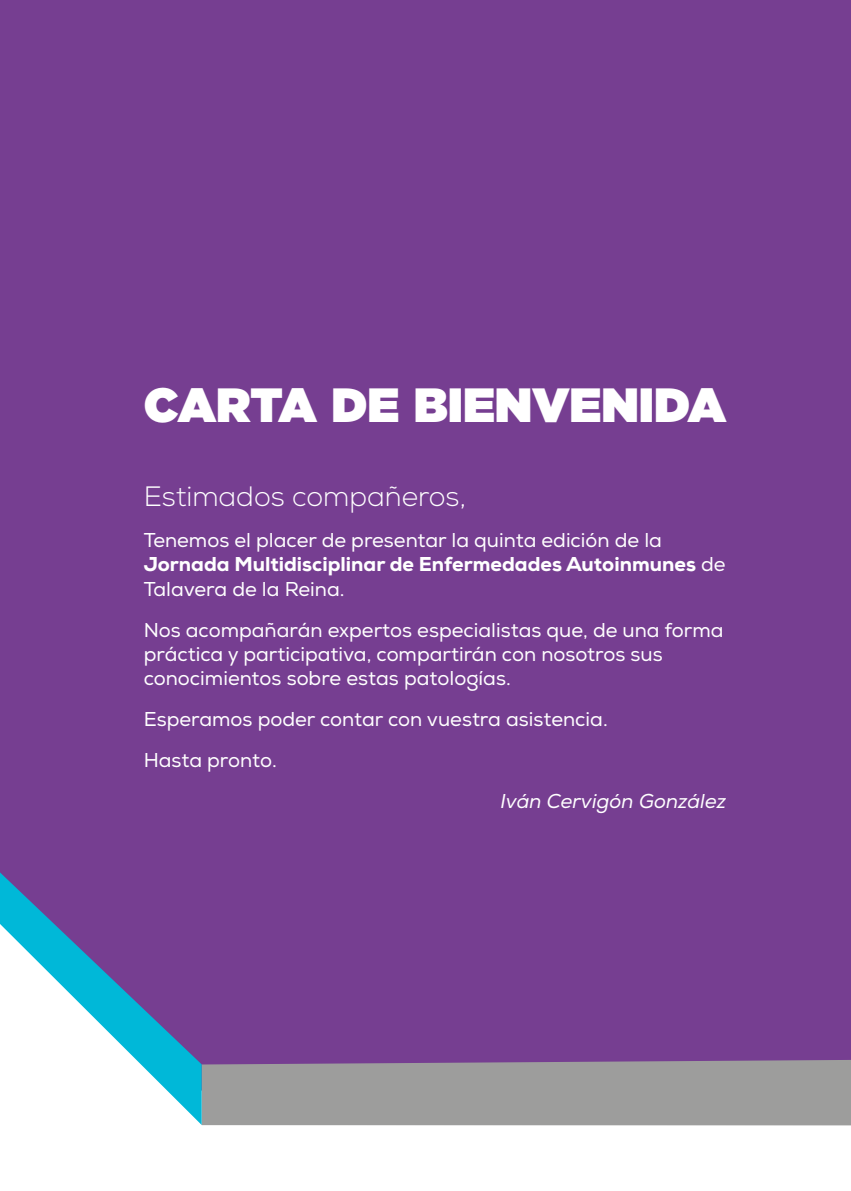
<style>
.page{position:relative;width:851px;height:1191px;background:#fff}
.page>*{position:absolute;margin:0;border:0;box-sizing:border-box;transform-origin:0 0}
.t1{font:900 48px "Gotham";color:#fff}
.t2{font:300 28px "Nexa";color:#fff}
.t3{font:20px/24px "Nexa";color:#fff}
.t4{font:italic 20px "Nexa";color:#fff}
.s1{font-weight:800}
</style>
<div class="page">
<div style="left:0;top:0;width:850px;height:1060px;background:#763e91"></div>
<div style="left:202px;top:1060px;width:648px;height:65px;background:#9d9d9c"></div>
<svg style="left:0;top:872px;width:202px;height:253px"></svg>
<h1 class="t1" style="left:144px;top:370px;width:583px">CARTA DE BIENVENIDA</h1>
<h2 class="t2" style="left:144px;top:480px;width:324px">Estimados compañeros,</h2>
<p class="t3" style="left:144px;top:529px;width:583px">Tenemos el placer de presentar la quinta edición de la<br><span class="s1">Jornada Multidisciplinar de Enfermedades Autoinmunes</span> de<br>Talavera de la Reina.</p>
<p class="t3" style="left:144px;top:618px;width:581px">Nos acompañarán expertos especialistas que, de una forma práctica y participativa, compartirán con nosotros sus conocimientos sobre estas patologías.</p>
<p class="t3" style="left:144px;top:698px;width:465px;line-height:41px">Esperamos poder contar con vuestra asistencia.<br>Hasta pronto.</p>
<p class="t4" style="left:500px;top:788px;width:227px">Iván Cervigón González</p>
</div>
